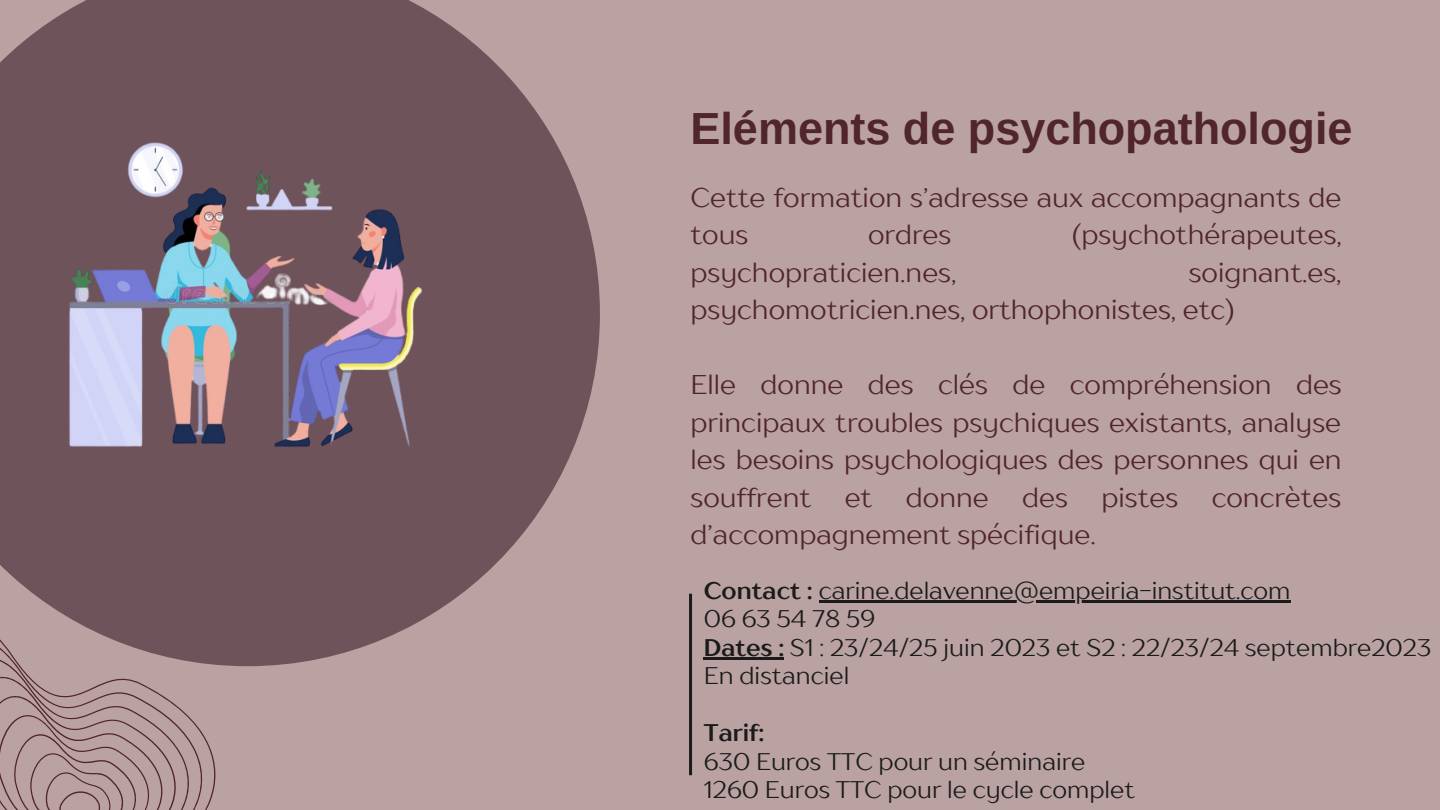
<style>
.page{position:relative;width:1440px;height:810px;background:#bba2a2}
.page>*{position:absolute;margin:0;border:0;box-sizing:border-box;transform-origin:0 0}
.t1{font:700 45px "Arimo";color:#50252d}
.t2{font:27px/37.5px "TT Drugs";color:#50252d}
.t3{font:24px/28.5px "TT Drugs";color:#1b1b1b}
.t4{font:700 24px "TT Drugs";color:#1b1b1b}
.s1{font-weight:700}
</style>
<div class="page">
<svg style="left:0;top:666px;width:248px;height:144px"></svg>
<svg style="left:0;top:0;width:600px;height:666px;fill:#6e535a"></svg>
<img style="left:29px;top:102px;width:432px;height:381px">
<hr style="left:819px;top:600px;width:472px;height:3px;background:#1b1b1b">
<hr style="left:704px;top:657px;width:80px;height:3px;background:#1b1b1b">
<hr style="left:689px;top:594px;width:3px;height:181px;background:#1b1b1b">
<h1 class="t1" style="left:691px;top:104px;width:663px">Eléments de psychopathologie</h1>
<p class="t2" style="left:691px;top:178px;width:652px">Cette formation s’adresse aux accompagnants de tous</p>
<p class="t2" style="left:868px;top:215px;width:85px">ordres</p>
<p class="t2" style="left:1071px;top:215px;width:272px">(psychothérapeutes,</p>
<p class="t2" style="left:691px;top:253px;width:267px">psychopraticien.nes,</p>
<p class="t2" style="left:691px;top:253px;width:653px;text-indent:498px">soignant.es, psychomotricien.nes, orthophonistes, etc)</p>
<p class="t2" style="left:691px;top:365px;width:653px;text-align:justify">Elle donne des clés de compréhension des principaux troubles psychiques existants, analyse les besoins psychologiques des personnes qui en souffrent et donne des pistes concrètes d’accompagnement spécifique.</p>
<p class="t3" style="left:704px;top:576px;width:729px"><span class="s1">Contact :</span> carine.delavenne@empeiria-institut.com<br>06 63 54 78 59<br><span class="s1">Dates :</span> S1 : 23/24/25 juin 2023 et S2 : 22/23/24 septembre2023<br>En distanciel</p>
<p class="t4" style="left:704px;top:718px;width:62px">Tarif:</p>
<p class="t3" style="left:704px;top:747px;width:433px">630 Euros TTC pour un séminaire<br>1260 Euros TTC pour le cycle complet</p>
</div>
